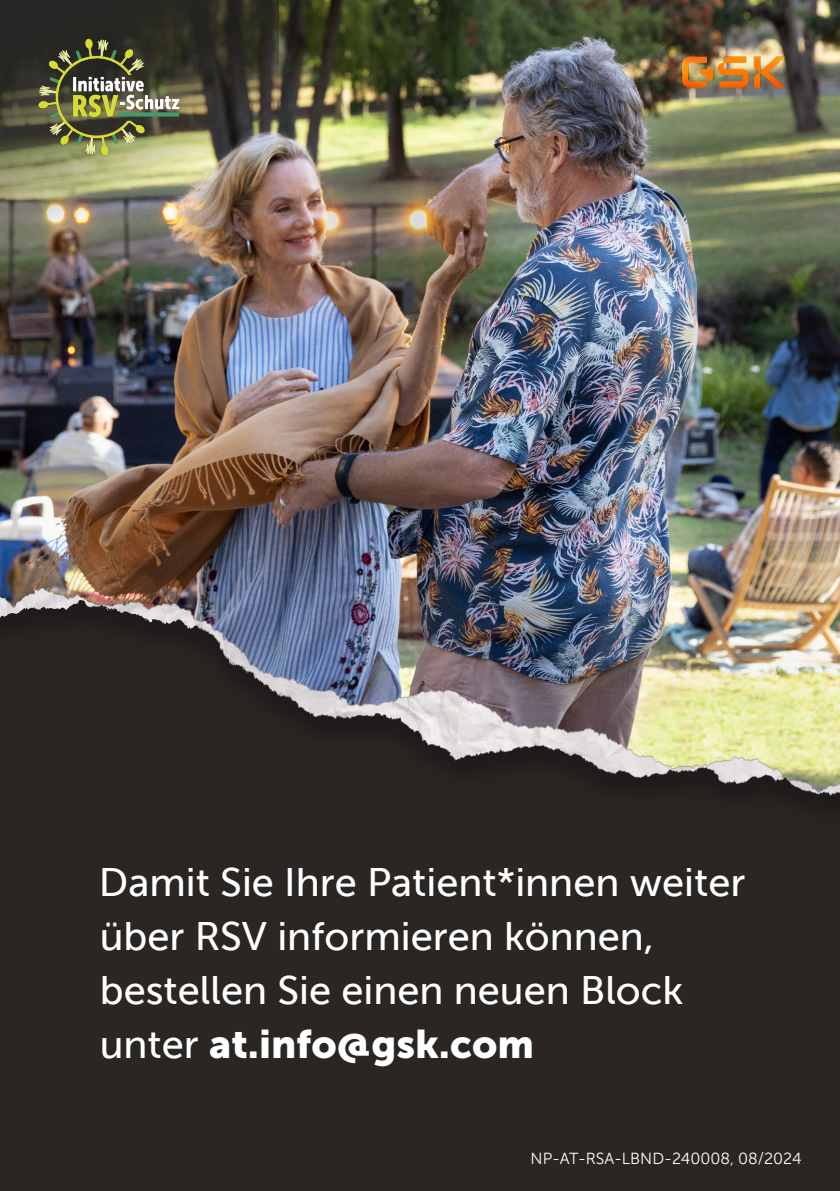
<style>
.page{position:relative;width:840px;height:1191px;background:#fff}
.page>*{position:absolute;margin:0;border:0;box-sizing:border-box;transform-origin:0 0}
.t1{font:39.8px "Museo Sans 500";color:#fff}
.t2{font:39.8px "Museo Sans 900";color:#fff}
.t3{font:16px "Museo Sans 300";color:#fff}
.s1{font-family:"Museo Sans 500"}
</style>
<div class="page">
<img style="left:0;top:0;width:839px;height:564px">
<img style="left:0;top:564px;width:839px;height:627px">
<img style="left:651px;top:26px;width:163px;height:92px">
<img style="left:0;top:0;width:279px;height:251px">
<img style="left:38px;top:38px;width:148px;height:124px">
<p class="t1" style="left:99px;top:860px;width:647px">Damit Sie Ihre Patient*innen weiter</p>
<p class="t1" style="left:100px;top:914px;width:555px">über RSV informieren können,</p>
<p class="t1" style="left:100px;top:968px;width:585px">bestellen Sie einen neuen Block</p>
<p class="t2" style="left:100px;top:1021px;width:435px"><span class="s1">unter</span> at.info@gsk.com</p>
<p class="t3" style="left:530px;top:1149px;width:272px">NP-AT-RSA-LBND-240008, 08/2024</p>
</div>
